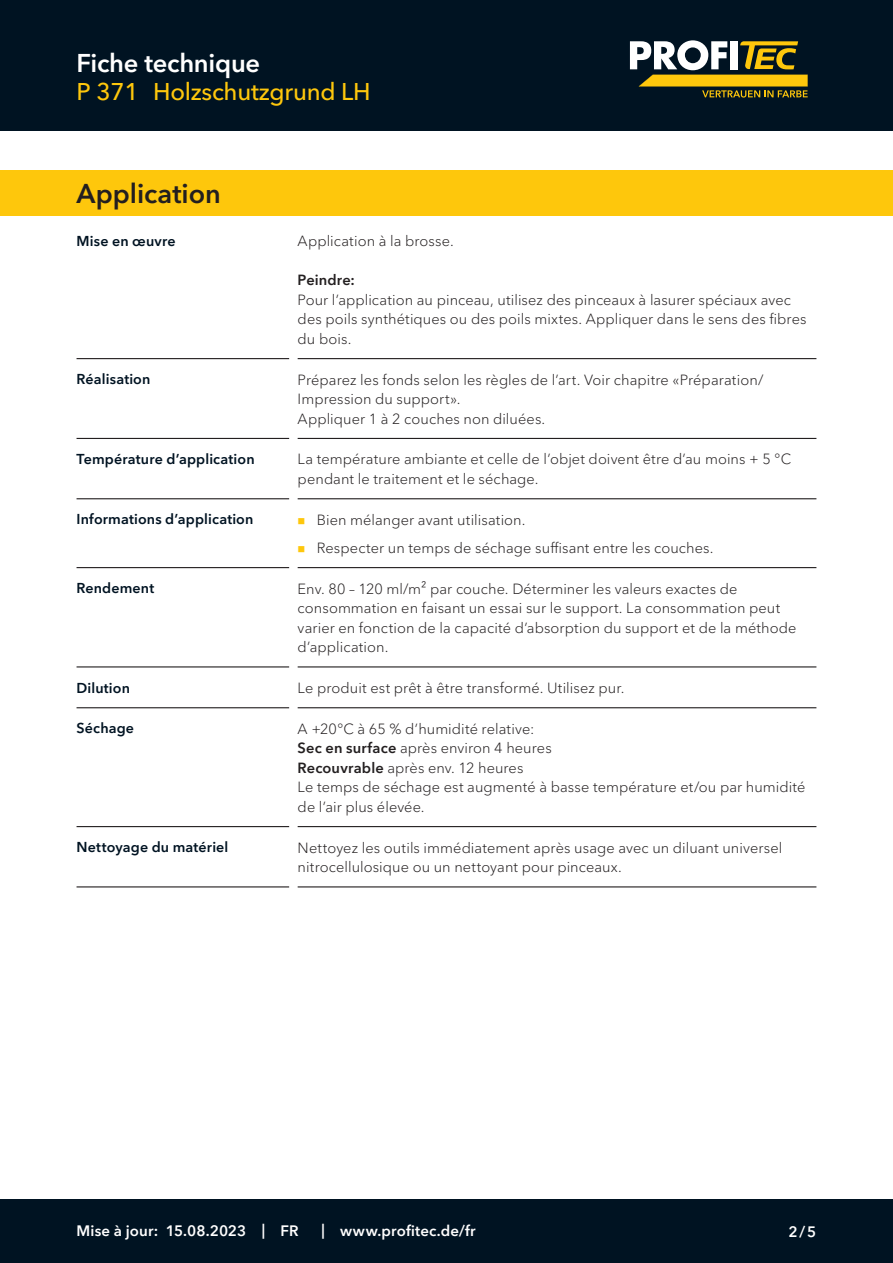
<style>
.page{position:relative;width:893px;height:1263px;background:#fff}
.page>*{position:absolute;margin:0;border:0;box-sizing:border-box;transform-origin:0 0}
.CB_AF_Kapitel_Ueberschrift{font:600 27px "Avenir Next Cyr";color:#231f20}
.CB_AF_Kopf_TM{font:600 25.5px "Avenir Next Cyr";letter-spacing:-.01em;color:#fff}
.CB_AF_Kopf_Produktname_klein{font:500 24px "Avenir Next Cyr";letter-spacing:-.01em;color:#fec70c}
.CB_AF_Fuss_Stand_linksb{font:600 15px "Avenir Next Cyr";letter-spacing:.01em;color:#fff}
.CB_AF_Text_Standard{font:300 14.7px/19.5px "Avenir Next Cyr";letter-spacing:.005em;color:#231f20}
.CB_AF_Abschnitt_Ueberschrift{font:600 14.25px "Avenir Next Cyr";letter-spacing:.01em;color:#001322}
.s1{font-weight:600}
</style>
<div class="page">
<div style="left:0;top:0;width:893px;height:131px;background:#001322"></div>
<div style="left:0;top:1199px;width:893px;height:64px;background:#001322"></div>
<svg style="left:630px;top:40px;width:178px;height:58px"></svg>
<hr style="left:77px;top:358px;width:212px;height:1px;background:#231f20">
<hr style="left:298px;top:358px;width:518px;height:1px;background:#231f20">
<hr style="left:77px;top:438px;width:212px;height:1px;background:#231f20">
<hr style="left:298px;top:438px;width:518px;height:1px;background:#231f20">
<hr style="left:77px;top:498px;width:212px;height:1px;background:#231f20">
<hr style="left:298px;top:498px;width:518px;height:1px;background:#231f20">
<hr style="left:77px;top:567px;width:212px;height:1px;background:#231f20">
<hr style="left:298px;top:567px;width:518px;height:1px;background:#231f20">
<hr style="left:77px;top:666px;width:212px;height:1px;background:#231f20">
<hr style="left:298px;top:666px;width:518px;height:1px;background:#231f20">
<hr style="left:77px;top:707px;width:212px;height:1px;background:#231f20">
<hr style="left:298px;top:707px;width:518px;height:1px;background:#231f20">
<hr style="left:77px;top:826px;width:212px;height:1px;background:#231f20">
<hr style="left:298px;top:826px;width:518px;height:1px;background:#231f20">
<hr style="left:77px;top:886px;width:212px;height:1px;background:#231f20">
<hr style="left:298px;top:886px;width:518px;height:1px;background:#231f20">
<div style="left:0;top:170px;width:893px;height:46px;background:#fec70c"></div>
<p class="CB_AF_Kopf_TM" style="left:77px;top:47px;width:185px">Fiche technique</p>
<p class="CB_AF_Kopf_Produktname_klein" style="left:77px;top:78px;width:64px">P 371</p>
<p class="CB_AF_Kopf_Produktname_klein" style="left:153px;top:78px;width:219px">Holzschutzgrund LH</p>
<p class="CB_AF_Kapitel_Ueberschrift" style="left:77px;top:177px;width:146px">Application</p>
<p class="CB_AF_Abschnitt_Ueberschrift" style="left:77px;top:232px;width:101px">Mise en œuvre</p>
<p class="CB_AF_Text_Standard" style="left:298px;top:231px;width:158px">Application à la brosse.</p>
<p class="CB_AF_Text_Standard" style="left:298px;top:270px;width:510px"><span class="s1">Peindre:<br></span>Pour l’application au pinceau, utilisez des pinceaux à lasurer spéciaux avec des poils synthétiques ou des poils mixtes. Appliquer dans le sens des fibres du bois.</p>
<p class="CB_AF_Abschnitt_Ueberschrift" style="left:77px;top:371px;width:75px">Réalisation</p>
<p class="CB_AF_Text_Standard" style="left:298px;top:370px;width:467px">Préparez les fonds selon les règles de l’art. Voir chapitre «Préparation/<br>Impression du support».<br>Appliquer 1 à 2 couches non diluées.</p>
<p class="CB_AF_Abschnitt_Ueberschrift" style="left:77px;top:450px;width:180px">Température d’application</p>
<p class="CB_AF_Text_Standard" style="left:298px;top:449px;width:495px">La température ambiante et celle de l’objet doivent être d’au moins + 5 °C pendant le traitement et le séchage.</p>
<p class="CB_AF_Abschnitt_Ueberschrift" style="left:77px;top:511px;width:178px">Informations d’application</p>
<p class="CB_AF_Text_Standard" style="left:317px;top:510px;width:210px">Bien mélanger avant utilisation.</p>
<p class="CB_AF_Text_Standard" style="left:317px;top:538px;width:398px">Respecter un temps de séchage suffisant entre les couches.</p>
<p class="CB_AF_Abschnitt_Ueberschrift" style="left:77px;top:580px;width:79px">Rendement</p>
<p class="CB_AF_Text_Standard" style="left:298px;top:579px;width:500px">Env. 80 – 120 ml/m² par couche. Déterminer les valeurs exactes de consommation en faisant un essai sur le support. La consommation peut varier en fonction de la capacité d’absorption du support et de la méthode d’application.</p>
<p class="CB_AF_Abschnitt_Ueberschrift" style="left:77px;top:679px;width:55px">Dilution</p>
<p class="CB_AF_Text_Standard" style="left:298px;top:678px;width:328px">Le produit est prêt à être transformé. Utilisez pur.</p>
<p class="CB_AF_Abschnitt_Ueberschrift" style="left:77px;top:720px;width:59px">Séchage</p>
<p class="CB_AF_Text_Standard" style="left:298px;top:719px;width:509px">A +20°C à 65 % d’humidité relative:<br><span class="s1">Sec en surface</span> après environ 4 heures<br><span class="s1">Recouvrable</span> après env. 12 heures<br>Le temps de séchage est augmenté à basse température et/ou par humidité de l’air plus élevée.</p>
<p class="CB_AF_Abschnitt_Ueberschrift" style="left:77px;top:839px;width:153px">Nettoyage du matériel</p>
<p class="CB_AF_Text_Standard" style="left:298px;top:838px;width:486px">Nettoyez les outils immédiatement après usage avec un diluant universel nitrocellulosique ou un nettoyant pour pinceaux.</p>
<p class="CB_AF_Fuss_Stand_linksb" style="left:77px;top:1222px;width:83px">Mise à jour:</p>
<p class="CB_AF_Fuss_Stand_linksb" style="left:166px;top:1222px;width:82px">15.08.2023</p>
<p class="CB_AF_Fuss_Stand_linksb" style="left:262px;top:1221px;width:5px">|</p>
<p class="CB_AF_Fuss_Stand_linksb" style="left:281px;top:1222px;width:20px">FR</p>
<p class="CB_AF_Fuss_Stand_linksb" style="left:321px;top:1221px;width:5px">|</p>
<p class="CB_AF_Fuss_Stand_linksb" style="left:340px;top:1222px;width:137px">www.profitec.de/fr</p>
<p class="CB_AF_Fuss_Stand_linksb" style="left:788px;top:1222px;width:29px">2/5</p>
</div>
